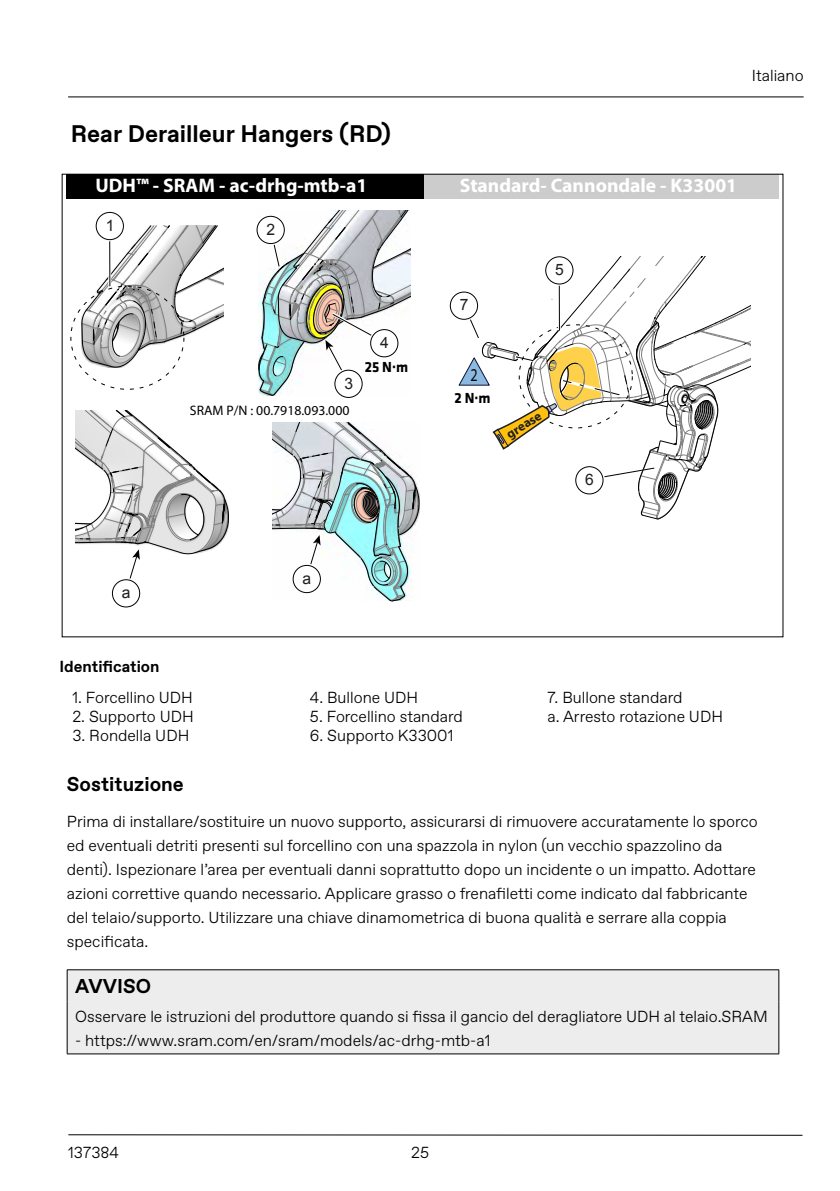
<style>
.page{position:relative;width:840px;height:1191px;background:#fff}
.page>*{position:absolute;margin:0;border:0;box-sizing:border-box;transform-origin:0 0}
.t1{font:700 24px "Favorit";color:#000}
.t2{font:700 20px "Favorit";color:#000}
.t3{font:700 19.6px "Myriad Pro";color:#fff}
.t4{font:18.2px "Myriad Pro";color:#08080f;scale:.78 1}
.t5{font:300 16px/24px "Favorit";color:#000}
.t6{font:700 16px "Favorit";color:#000}
.t7{font:15.6px "Arial";color:#211e1f}
.t8{font:700 15.2px "Klavika Basic";color:#000;scale:.95 1}
.t9{font:13.8px "Myriad Pro";color:#000}
.t10{font:700 13px "Myriad Pro";color:#231f20}
</style>
<div class="page">
<hr style="left:68px;top:1134px;width:734px;height:1px;background:#000">
<hr style="left:68px;top:96px;width:735px;height:1px;background:#000">
<div style="left:333px;top:368px;width:31px;height:31px;border:2px solid #fff;border-radius:50%"></div>
<div style="left:334px;top:370px;width:28px;height:28px;border:1px solid #000;border-radius:50%"></div>
<svg style="left:258px;top:211px;width:152px;height:185px"></svg>
<svg style="left:256px;top:215px;width:29px;height:29px"></svg>
<div style="left:255px;top:214px;width:31px;height:31px;border:2px solid #fff;border-radius:50%"></div>
<div style="left:257px;top:216px;width:27px;height:28px;background:#fff;border-radius:50%"></div>
<div style="left:256px;top:216px;width:29px;height:28px;border:1px solid #000;border-radius:50%"></div>
<svg style="left:75px;top:410px;width:154px;height:175px"></svg>
<div style="left:111px;top:578px;width:30px;height:30px;border:2px solid #fff;border-radius:50%"></div>
<div style="left:112px;top:579px;width:28px;height:28px;background:#fff;border-radius:50%"></div>
<div style="left:112px;top:579px;width:28px;height:28px;border:1px solid #000;border-radius:50%"></div>
<div style="left:66px;top:174px;width:361px;height:24px;background:#000"></div>
<div style="left:424px;top:174px;width:354px;height:24px;background:#ccc"></div>
<svg style="left:81px;top:225px;width:143px;height:162px"></svg>
<hr style="left:109px;top:225px;width:1px;height:61px;background:#000">
<svg style="left:95px;top:212px;width:29px;height:28px"></svg>
<div style="left:94px;top:210px;width:31px;height:31px;border:2px solid #fff;border-radius:50%"></div>
<div style="left:96px;top:212px;width:27px;height:28px;background:#fff;border-radius:50%"></div>
<div style="left:96px;top:212px;width:28px;height:28px;border:1px solid #000;border-radius:50%"></div>
<div style="left:543px;top:255px;width:31px;height:31px;border:2px solid #fff;border-radius:50%"></div>
<svg style="left:273px;top:422px;width:146px;height:179px"></svg>
<svg style="left:292px;top:564px;width:29px;height:29px"></svg>
<div style="left:291px;top:563px;width:31px;height:31px;border:2px solid #fff;border-radius:50%"></div>
<div style="left:293px;top:565px;width:27px;height:27px;background:#fff;border-radius:50%"></div>
<div style="left:292px;top:565px;width:29px;height:28px;border:1px solid #000;border-radius:50%"></div>
<svg style="left:449px;top:291px;width:29px;height:29px"></svg>
<div style="left:448px;top:290px;width:31px;height:31px;border:2px solid #fff;border-radius:50%"></div>
<svg style="left:450px;top:292px;width:27px;height:27px"></svg>
<div style="left:449px;top:291px;width:29px;height:29px;border:1px solid #000;border-radius:50%"></div>
<svg style="left:458px;top:256px;width:291px;height:263px"></svg>
<div style="left:68px;top:970px;width:710px;height:83px;background:#ededed"></div>
<hr style="left:67px;top:969px;width:711px;height:1px;background:#000">
<hr style="left:67px;top:970px;width:1px;height:31px;background:#000">
<hr style="left:778px;top:970px;width:1px;height:31px;background:#000">
<hr style="left:67px;top:1001px;width:1px;height:52px;background:#000">
<hr style="left:778px;top:1001px;width:1px;height:52px;background:#000">
<hr style="left:67px;top:1053px;width:711px;height:1px;background:#000">
<h1 class="t1" style="left:71px;top:118px;width:321px">Rear Derailleur Hangers (RD)</h1>
<p class="t3" style="left:95px;top:173px;width:273px">UDH™ - SRAM - ac-drhg-mtb-a1</p>
<p class="t3" style="left:459px;top:173px;width:279px">Standard- Cannondale - K33001</p>
<p class="t7" style="left:106px;top:215px;width:10px">1</p>
<p class="t7" style="left:555px;top:259px;width:10px">5</p>
<p class="t7" style="left:266px;top:219px;width:10px">2</p>
<p class="t7" style="left:344px;top:373px;width:10px">3</p>
<p class="t9" style="left:190px;top:402px;width:161px">SRAM P/N : 00.7918.093.000</p>
<p class="t7" style="left:380px;top:332px;width:10px">4</p>
<p class="t8" style="left:364px;top:355px;width:47px">25 N·m</p>
<p class="t7" style="left:459px;top:295px;width:10px">7</p>
<p class="t4" style="left:470px;top:363px;width:11px">2</p>
<p class="t8" style="left:454px;top:387px;width:39px">2 N·m</p>
<p class="t10" style="left:502px;top:428px;width:40px;rotate:-33deg">grease</p>
<p class="t7" style="left:585px;top:469px;width:10px">6</p>
<p class="t5" style="left:751px;top:63px;width:53px">Italiano</p>
<p class="t7" style="left:122px;top:582px;width:10px">a</p>
<p class="t6" style="left:59px;top:655px;width:101px">Identification</p>
<p class="t5" style="left:72px;top:684px;width:122px">1. Forcellino UDH</p>
<p class="t5" style="left:72px;top:703px;width:123px">2. Supporto UDH</p>
<p class="t5" style="left:72px;top:723px;width:118px">3. Rondella UDH</p>
<p class="t7" style="left:302px;top:568px;width:10px">a</p>
<p class="t5" style="left:310px;top:684px;width:110px">4. Bullone UDH</p>
<p class="t5" style="left:310px;top:703px;width:154px">5. Forcellino standard</p>
<p class="t5" style="left:310px;top:723px;width:145px">6. Supporto K33001</p>
<p class="t5" style="left:547px;top:687px;width:177px;line-height:19.2px">7. Bullone standard<br>a. Arresto rotazione UDH</p>
<p class="t2" style="left:67px;top:771px;width:118px">Sostituzione</p>
<p class="t5" style="left:67px;top:808px;width:692px">Prima di installare/sostituire un nuovo supporto, assicurarsi di rimuovere accuratamente lo sporco ed eventuali detriti presenti sul forcellino con una spazzola in nylon (un vecchio spazzolino da denti). Ispezionare l’area per eventuali danni soprattutto dopo un incidente o un impatto. Adottare azioni correttive quando necessario. Applicare grasso o frenafiletti come indicato dal fabbricante del telaio/supporto. Utilizzare una chiave dinamometrica di buona qualità e serrare alla coppia specificata.</p>
<p class="t2" style="left:75px;top:973px;width:77px">AVVISO</p>
<p class="t5" style="left:75px;top:1003px;width:693px">Osservare le istruzioni del produttore quando si fissa il gancio del deragliatore UDH al telaio.SRAM</p>
<p class="t5" style="left:75px;top:1027px;width:416px">- https://www.sram.com/en/sram/models/ac-drhg-mtb-a1</p>
<p class="t5" style="left:68px;top:1140px;width:52px">137384</p>
<p class="t5" style="left:411px;top:1140px;width:19px">25</p>
</div>
